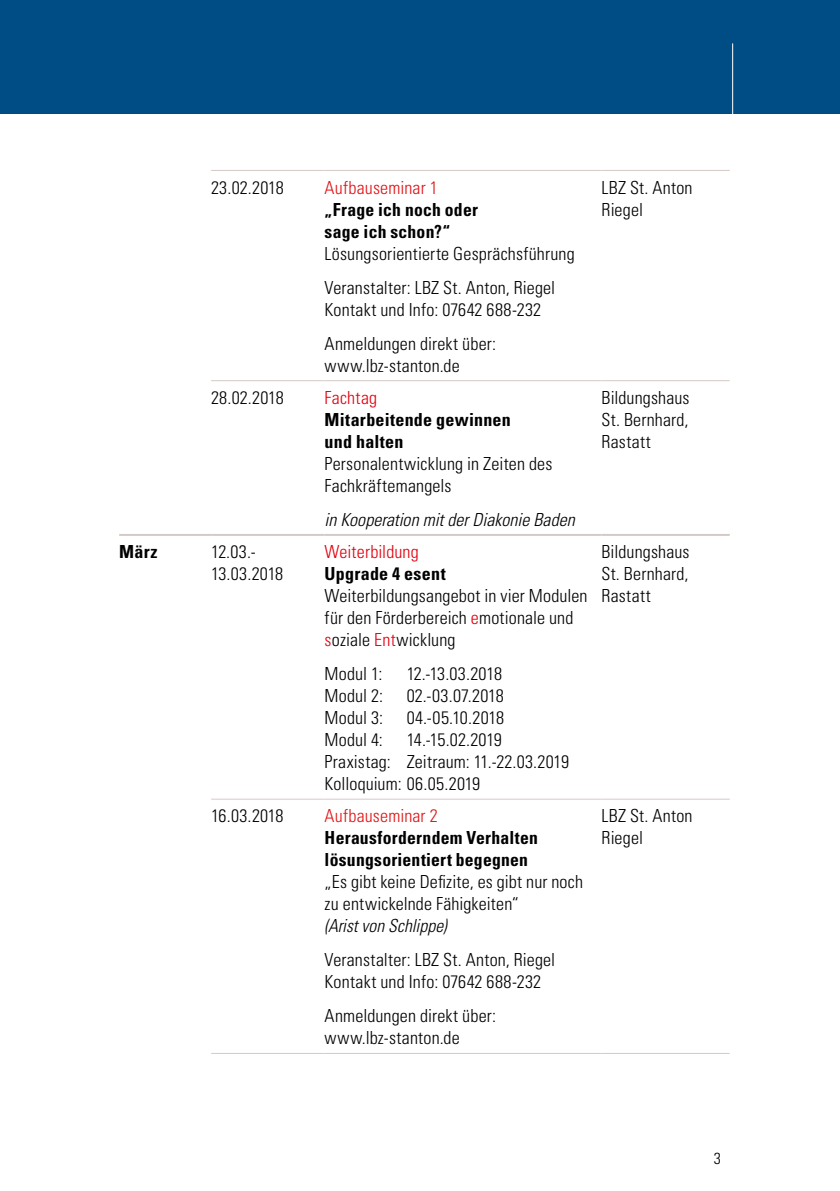
<style>
.page{position:relative;width:840px;height:1191px;background:#fff}
.page>*{position:absolute;margin:0;border:0;box-sizing:border-box;transform-origin:0 0}
.t1{font:300 condensed 18px/22px "Univers";letter-spacing:.01em;color:#000}
.t2{font:700 condensed 18px/22px "Univers";letter-spacing:.015em;color:#000}
.t3{font:italic 300 condensed 18px "Univers";color:#000}
.t4{font:300 condensed 18px "Univers";letter-spacing:.01em;color:#e3000f}
.t5{font:300 condensed 18px/22px "Univers";letter-spacing:-.01em;color:#000}
.t6{font:300 condensed 18px "Univers";letter-spacing:.01em;color:#e01317}
.t7{font:300 condensed 18px "Univers";letter-spacing:-.02em;color:#000}
.t8{font:300 condensed 18px "Univers";letter-spacing:.01em;color:#e01517}
.t9{font:300 condensed 16px "Univers";color:#000}
.s1{color:#e3000f}
</style>
<div class="page">
<div style="left:0;top:0;width:839px;height:113px;background:#004c85"></div>
<hr style="left:731px;top:43px;width:1px;height:80px;background:#fff">
<hr style="left:324px;top:170px;width:277px;height:1px;background:#d4cac6">
<hr style="left:601px;top:170px;width:128px;height:1px;background:#d4cac6">
<hr style="left:324px;top:799px;width:277px;height:1px;background:#d4cac6">
<hr style="left:601px;top:799px;width:128px;height:1px;background:#d4cac6">
<hr style="left:324px;top:380px;width:277px;height:1px;background:#d4cac6">
<hr style="left:601px;top:380px;width:128px;height:1px;background:#d4cac6">
<hr style="left:324px;top:1053px;width:277px;height:1px;background:#d4cac6">
<hr style="left:601px;top:1053px;width:128px;height:1px;background:#d4cac6">
<hr style="left:211px;top:380px;width:113px;height:1px;background:#d4cac7">
<hr style="left:211px;top:1053px;width:113px;height:1px;background:#d4cac7">
<hr style="left:211px;top:170px;width:113px;height:1px;background:#d4cac7">
<hr style="left:119px;top:534px;width:92px;height:2px;background:#d4cac7">
<hr style="left:211px;top:534px;width:113px;height:2px;background:#d4cac7">
<hr style="left:324px;top:534px;width:277px;height:2px;background:#d4cac7">
<hr style="left:601px;top:534px;width:128px;height:2px;background:#d4cac7">
<hr style="left:211px;top:799px;width:113px;height:1px;background:#d4cac7">
<p class="t1" style="left:211px;top:176px;width:74px">23.02.2018</p>
<p class="t6" style="left:324px;top:176px;width:114px">Aufbauseminar 1</p>
<p class="t2" style="left:324px;top:198px;width:155px">„Frage ich noch oder sage ich schon?“</p>
<p class="t1" style="left:324px;top:236px;width:251px;line-height:34px">Lösungsorientierte Gesprächsführung<br>Veranstalter: LBZ St. Anton, Riegel</p>
<p class="t1" style="left:324px;top:292px;width:218px;line-height:34px">Kontakt und Info: 07642 688-232<br>Anmeldungen direkt über:</p>
<p class="t1" style="left:324px;top:354px;width:136px">www.lbz-stanton.de</p>
<p class="t1" style="left:211px;top:386px;width:74px">28.02.2018</p>
<p class="t4" style="left:324px;top:386px;width:54px">Fachtag</p>
<p class="t2" style="left:324px;top:408px;width:188px">Mitarbeitende gewinnen und halten</p>
<p class="t1" style="left:324px;top:452px;width:229px">Personalentwicklung in Zeiten des<br>Fachkräftemangels</p>
<p class="t3" style="left:324px;top:508px;width:251px">in Kooperation mit der Diakonie Baden</p>
<p class="t2" style="left:119px;top:540px;width:40px">März</p>
<p class="t5" style="left:211px;top:540px;width:74px">12.03.-<br>13.03.2018</p>
<p class="t4" style="left:324px;top:541px;width:96px">Weiterbildung</p>
<p class="t2" style="left:324px;top:562px;width:122px">Upgrade 4 esent</p>
<p class="t1" style="left:324px;top:584px;width:264px">Weiterbildungsangebot in vier Modulen für den Förderbereich <span class="s1">e</span>motionale und <span class="s1">s</span>oziale <span class="s1">Ent</span>wicklung</p>
<p class="t1" style="left:324px;top:662px;width:59px">Modul 1:</p>
<p class="t7" style="left:406px;top:663px;width:97px">12.-13.03.2018</p>
<p class="t1" style="left:324px;top:684px;width:60px">Modul 2:</p>
<p class="t1" style="left:406px;top:684px;width:98px">02.-03.07.2018</p>
<p class="t1" style="left:324px;top:706px;width:60px">Modul 3:</p>
<p class="t1" style="left:406px;top:706px;width:99px">04.-05.10.2018</p>
<p class="t1" style="left:324px;top:728px;width:60px">Modul 4:</p>
<p class="t1" style="left:324px;top:728px;width:246px;text-indent:82px">14.-15.02.2019<br>Praxistag: Zeitraum: 11.-22.03.2019<br>Kolloquium: 06.05.2019</p>
<p class="t1" style="left:211px;top:804px;width:74px">16.03.2018</p>
<p class="t8" style="left:324px;top:805px;width:114px">Aufbauseminar 2</p>
<p class="t2" style="left:324px;top:826px;width:214px">Herausforderndem Verhalten lösungsorientiert begegnen</p>
<p class="t1" style="left:324px;top:870px;width:260px">„Es gibt keine Defizite, es gibt nur noch zu entwickelnde Fähigkeiten“</p>
<p class="t3" style="left:324px;top:915px;width:123px">(Arist von Schlippe)</p>
<p class="t1" style="left:324px;top:948px;width:232px">Veranstalter: LBZ St. Anton, Riegel<br>Kontakt und Info: 07642 688-232</p>
<p class="t1" style="left:324px;top:1004px;width:173px">Anmeldungen direkt über: www.lbz-stanton.de</p>
<p class="t1" style="left:601px;top:176px;width:92px">LBZ St. Anton<br>Riegel</p>
<p class="t1" style="left:601px;top:386px;width:89px;text-align:justify">Bildungshaus St. Bernhard, Rastatt</p>
<p class="t1" style="left:601px;top:540px;width:89px;text-align:justify">Bildungshaus St. Bernhard, Rastatt</p>
<p class="t1" style="left:601px;top:804px;width:92px">LBZ St. Anton<br>Riegel</p>
<p class="t9" style="left:713px;top:1148px;width:9px">3</p>
</div>
